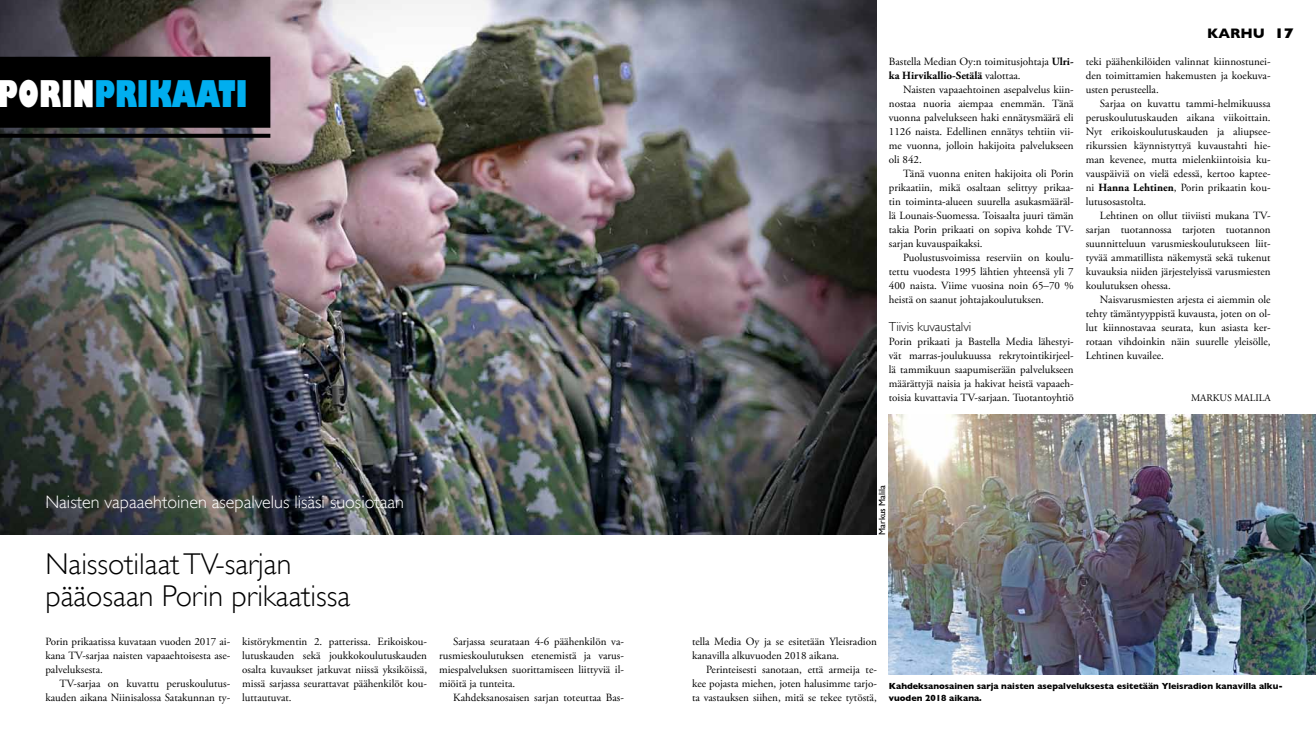
<style>
.page{position:relative;width:1316px;height:738px;background:#fff}
.page>*{position:absolute;margin:0;border:0;box-sizing:border-box;transform-origin:0 0}
.t1{font:800 condensed 36px "Gill Sans";color:#00aeef}
.t2{font:300 30px/32px "Gill Sans";color:#000}
.t3{font:300 18px "Gill Sans";color:#fff}
.t4{font:700 14px "Gill Sans";color:#000}
.t5{font:300 13px "Gill Sans";color:#000}
.t6{font:11px/14px "Adobe Garamond Pro";color:#000;text-align:justify}
.t7{font:10px "Adobe Garamond Pro";color:#000}
.t8{font:700 9px/12px "Gill Sans";color:#000}
.t9{font:9px "Gill Sans";color:#000}
.s1{color:#fff}
.s2{font-weight:700}
.s3{font-weight:800}
</style>
<div class="page">
<img style="left:0;top:0;width:876px;height:534px">
<div style="left:0;top:57px;width:270px;height:71px;background:#000"></div>
<svg style="left:0;top:134px;width:270px;height:4px"></svg>
<img style="left:888px;top:414px;width:427px;height:260px">
<h1 class="t1" style="left:-2px;top:71px;width:251px"><span class="s1">PORIN</span>PRIKAATI</h1>
<h3 class="t3" style="left:45px;top:491px;width:360px">Naisten vapaaehtoinen asepalvelus lisäsi suosiotaan</h3>
<h2 class="t2" style="left:45px;top:547px;width:306px">Naissotilaat TV-sarjan pääosaan Porin prikaatissa</h2>
<p class="t6" style="left:45px;top:634px;width:186px">Porin prikaatissa kuvataan vuoden 2017 ai&shy;kana TV-sarjaa naisten vapaaehtoisesta ase&shy;palveluksesta.</p>
<p class="t6" style="left:45px;top:676px;width:186px;text-align:right">TV-sarjaa on kuvattu peruskoulutus&shy;kauden aikana Niinisalossa Satakunnan ty-</p>
<p class="t6" style="left:242px;top:634px;width:186px">kistörykmentin 2. patterissa. Erikoiskou&shy;lutuskauden sekä joukkokoulutuskauden osalta kuvaukset jatkuvat niissä yksiköissä, missä sarjassa seurattavat päähenkilöt kou&shy;luttautuvat.</p>
<p class="t6" style="left:439px;top:634px;width:186px;text-indent:14px">Sarjassa seurataan 4-6 päähenkilön va&shy;rusmieskoulutuksen etenemistä ja varus&shy;miespalveluksen suorittamiseen liittyviä il&shy;miöitä ja tunteita.</p>
<p class="t6" style="left:453px;top:690px;width:172px">Kahdeksanosaisen sarjan toteuttaa Bas-</p>
<p class="t6" style="left:888px;top:55px;width:186px">Bastella Median Oy:n toimitusjohtaja <span class="s2">Ulri&shy;ka Hirvikallio-Setälä</span> valottaa.</p>
<p class="t6" style="left:888px;top:83px;width:186px;text-indent:14px">Naisten vapaaehtoinen asepalvelus kiin&shy;nostaa nuoria aiempaa enemmän. Tänä vuonna palvelukseen haki ennätysmäärä eli 1126 naista. Edellinen ennätys tehtiin vii&shy;me vuonna, jolloin hakijoita palvelukseen oli 842.</p>
<p class="t6" style="left:888px;top:167px;width:186px;text-indent:14px">Tänä vuonna eniten hakijoita oli Porin prikaatiin, mikä osaltaan selittyy prikaa&shy;tin toiminta-alueen suurella asukasmääräl&shy;lä Lounais-Suomessa. Toisaalta juuri tämän takia Porin prikaati on sopiva kohde TV&shy;sarjan kuvauspaikaksi.</p>
<p class="t6" style="left:888px;top:251px;width:186px;text-indent:14px">Puolustusvoimissa reserviin on koulu&shy;tettu vuodesta 1995 lähtien yhteensä yli 7<br>400 naista. Viime vuosina noin 65–70 % heistä on saanut johtajakoulutuksen.</p>
<p class="t5" style="left:888px;top:319px;width:84px">Tiivis kuvaustalvi</p>
<p class="t6" style="left:888px;top:335px;width:186px">Porin prikaati ja Bastella Media lähestyi&shy;vät marras-joulukuussa rekrytointikirjeel&shy;lä tammikuun saapumiserään palvelukseen määrättyjä naisia ja hakivat heistä vapaaeh&shy;toisia kuvattavia TV-sarjaan. Tuotantoyhtiö</p>
<p class="t4" style="left:1206px;top:25px;width:88px">KARHU <span class="s3">17</span></p>
<p class="t6" style="left:1085px;top:55px;width:186px">teki päähenkilöiden valinnat kiinnostunei&shy;den toimittamien hakemusten ja koekuva&shy;usten perusteella.</p>
<p class="t6" style="left:1085px;top:97px;width:186px;text-indent:14px">Sarjaa on kuvattu tammi-helmikuussa peruskoulutuskauden aikana viikoittain.<br>Nyt erikoiskoulutuskauden ja aliupsee&shy;rikurssien käynnistyttyä kuvaustahti hie&shy;man kevenee, mutta mielenkiintoisia ku&shy;vauspäiviä on vielä edessä, kertoo kaptee&shy;ni <span class="s2">Hanna Lehtinen</span>, Porin prikaatin kou&shy;lutusosastolta.</p>
<p class="t6" style="left:1085px;top:209px;width:186px;text-indent:14px">Lehtinen on ollut tiiviisti mukana TV&shy;sarjan tuotannossa tarjoten tuotannon suunnitteluun varusmieskoulutukseen liit&shy;tyvää ammatillista näkemystä sekä tukenut kuvauksia niiden järjestelyissä varusmiesten koulutuksen ohessa.</p>
<p class="t6" style="left:1085px;top:293px;width:186px;text-indent:14px">Naisvarusmiesten arjesta ei aiemmin ole tehty tämäntyyppistä kuvausta, joten on ol&shy;lut kiinnostavaa seurata, kun asiasta ker&shy;rotaan vihdoinkin näin suurelle yleisölle, Lehtinen kuvailee.</p>
<p class="t7" style="left:1190px;top:391px;width:81px">MARKUS MALILA</p>
<p class="t9" style="left:876px;top:534px;width:51px;rotate:-90deg">Markus Malila</p>
<p class="t6" style="left:692px;top:634px;width:186px">tella Media Oy ja se esitetään Yleisradion kanavilla alkuvuoden 2018 aikana.</p>
<p class="t6" style="left:692px;top:662px;width:186px;text-indent:14px">Perinteisesti sanotaan, että armeija te&shy;kee pojasta miehen, joten halusimme tarjo&shy;ta vastauksen siihen, mitä se tekee tytöstä,</p>
<p class="t8" style="left:888px;top:679px;width:395px">Kahdeksanosainen sarja naisten asepalveluksesta esitetään Yleisradion kanavilla alku&shy;vuoden 2018 aikana.</p>
</div>
